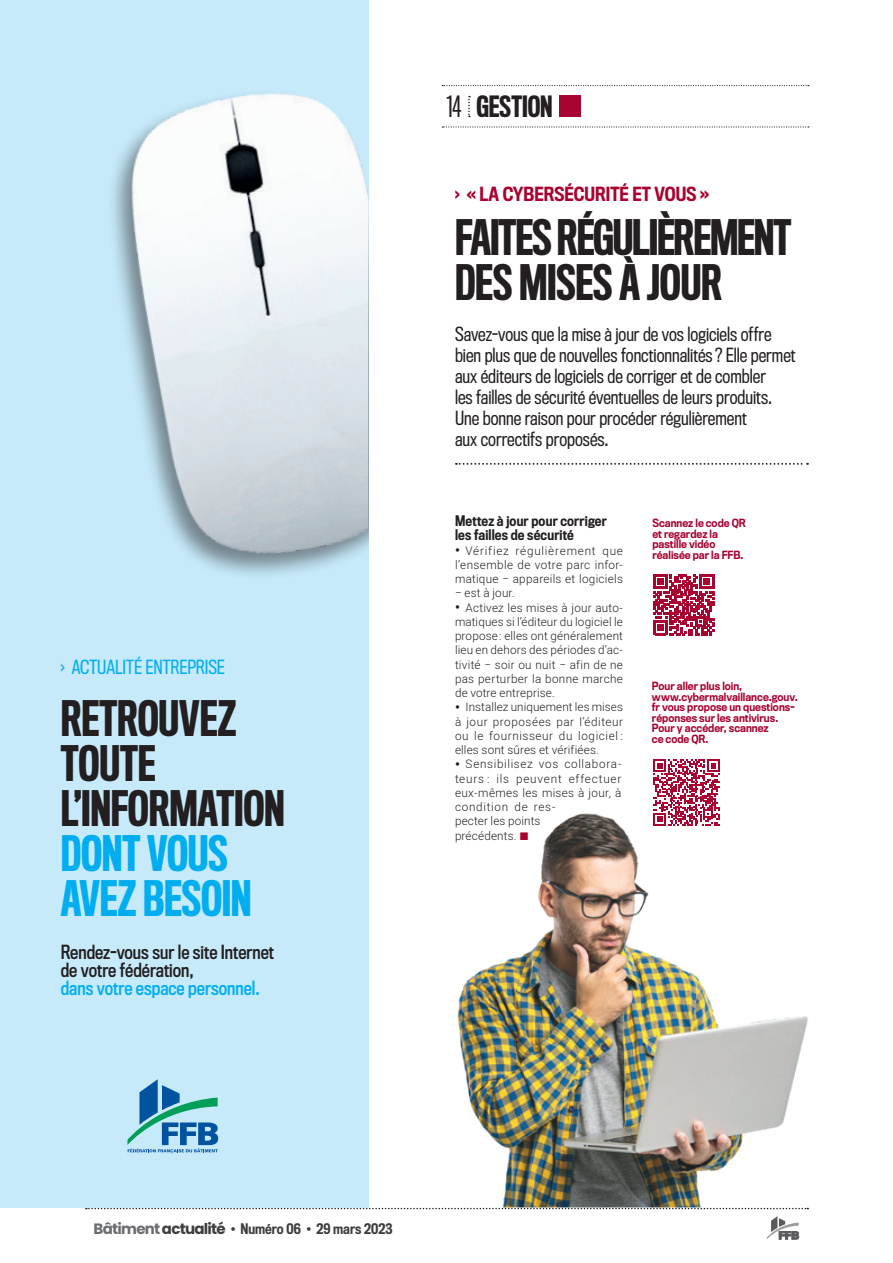
<style>
.page{position:relative;width:893px;height:1263px;background:#fff}
.page>*{position:absolute;margin:0;border:0;box-sizing:border-box;transform-origin:0 0}
.EXERGUE_1__article{font:500 45px/45px "Titling Gothic FB Comp";letter-spacing:-.005em;color:#231f20}
.TITRE_2__article{font:500 45px/45px "Titling Gothic FB Comp";letter-spacing:-.025em;color:#231f20}
.TITRE_gauche__header{font:500 27px "Titling Gothic FB Comp";color:#231f20}
.CHAPO__article{font:18px/21px "Titling Gothic FB Cond";color:#231f20}
.EXERGUE_1__article-2{font:18px/18px "Titling Gothic FB Cond Standard";color:#231f20}
.SURTITRE__article{font:500 18px "Titling Gothic FB Cond";color:#a80331}
.EXERGUE_1__article-3{font:18px "Titling Gothic FB Cond";letter-spacing:-.005em;color:#00aeef}
.INTERTITRE_3__articl{font:500 13.5px/14.2px "Titling Gothic FB Cond";letter-spacing:.015em;color:#231f20}
.t1{font:500 13.5px "Titling Gothic FB Cond";color:#3e3e3f}
.t2{font:300 11.7px/14.2px "Heebo";letter-spacing:.03em;color:#231f20;text-align:justify}
.t3{font:300 11.7px/14.2px "Heebo";letter-spacing:.05em;color:#231f20}
.DESCRIPTION__rappel{font:500 10.5px/10.5px "Titling Gothic FB Narrow";color:#a80331;scale:.95 1}
.s1{color:#00aeef}
.s2{font-weight:400}
.s3{font-weight:700;font-size:13.5px}
.s4{font-family:"Poppins";font-weight:700;font-size:15px;color:#6c6d70}
.s5{font-family:"Poppins";font-weight:700;font-size:15px}
.s6{font-family:"Poppins";font-weight:400;font-size:15px}
</style>
<div class="page">
<svg style="left:86px;top:1208px;width:722px;height:1px"></svg>
<svg style="left:767px;top:1216px;width:32px;height:23px"></svg>
<svg style="left:442px;top:126px;width:367px;height:2px"></svg>
<svg style="left:442px;top:85px;width:367px;height:1px"></svg>
<svg style="left:468px;top:96px;width:2px;height:21px"></svg>
<div style="left:559px;top:96px;width:22px;height:21px;background:#a80331"></div>
<svg style="left:456px;top:463px;width:352px;height:2px"></svg>
<svg style="left:653px;top:574px;width:61px;height:61px"></svg>
<svg style="left:653px;top:759px;width:67px;height:33px"></svg>
<img style="left:457px;top:792px;width:351px;height:415px">
<div style="left:0;top:0;width:368px;height:1208px;background:#c6eafa"></div>
<img style="left:113px;top:93px;width:255px;height:482px">
<svg style="left:127px;top:1079px;width:91px;height:74px"></svg>
<svg style="left:520px;top:832px;width:8px;height:8px"></svg>
<p class="EXERGUE_1__article-3" style="left:61px;top:656px;width:166px">› ACTUALITÉ ENTREPRISE</p>
<p class="EXERGUE_1__article" style="left:61px;top:697px;width:226px">RETROUVEZ<br>TOUTE<br>L’INFORMATION<br><span class="s1">DONT VOUS<br>AVEZ BESOIN</span></p>
<p class="EXERGUE_1__article-2" style="left:61px;top:944px;width:215px">Rendez-vous sur le site Internet de votre fédération,<br><span class="s1">dans votre espace personnel.</span></p>
<p class="TITRE_gauche__header" style="left:446px;top:91px;width:108px"><span class="s2">14</span> GESTION</p>
<p class="SURTITRE__article" style="left:455px;top:184px;width:256px">› « LA CYBERSÉCURITÉ ET VOUS »</p>
<p class="TITRE_2__article" style="left:455px;top:217px;width:338px">FAITES RÉGULIÈREMENT<br>DES MISES À JOUR</p>
<p class="CHAPO__article" style="left:455px;top:324px;width:342px">Savez-vous que la mise à jour de vos logiciels offre bien plus que de nouvelles fonctionnalités ? Elle permet aux éditeurs de logiciels de corriger et de combler<br>les failles de sécurité éventuelles de leurs produits.<br>Une bonne raison pour procéder régulièrement<br>aux correctifs proposés.</p>
<p class="INTERTITRE_3__articl" style="left:455px;top:514px;width:153px">Mettez à jour pour corriger les failles de sécurité</p>
<p class="t2" style="left:455px;top:543px;width:169px"><span class="s3">•</span> Vérifiez régulièrement que l’ensemble de votre parc infor&shy;matique − appareils et logiciels − est à jour.</p>
<p class="t2" style="left:455px;top:600px;width:169px"><span class="s3">•</span> Activez les mises à jour auto&shy;matiques si l’éditeur du logiciel le propose: elles ont généralement lieu en dehors des périodes d’ac&shy;tivité − soir ou nuit − afin de ne pas perturber la bonne marche de votre entreprise.</p>
<p class="t2" style="left:455px;top:700px;width:169px"><span class="s3">•</span> Installez uniquement les mises à jour proposées par l’éditeur ou le fournisseur du logiciel : elles sont sûres et vérifiées.</p>
<p class="t3" style="left:455px;top:757px;width:168px"><span class="s3">•</span> Sensibilisez vos collabora&shy;teurs : ils peuvent effectuer eux-mêmes les mises à jour, à condition de res-<br>pecter les points<br>précédents.</p>
<p class="DESCRIPTION__rappel" style="left:652px;top:518px;width:100px">Scannez le code QR et regardez la pastille vidéo réalisée par la FFB.</p>
<p class="DESCRIPTION__rappel" style="left:652px;top:681px;width:96px">Pour aller plus loin,</p>
<p class="DESCRIPTION__rappel" style="left:652px;top:692px;width:155px">www.cybermalvaillance.gouv. fr vous propose un questions&shy;réponses sur les antivirus.</p>
<p class="DESCRIPTION__rappel" style="left:652px;top:723px;width:124px">Pour y accéder, scannez ce code QR.</p>
<p class="t1" style="left:94px;top:1220px;width:300px"><span class="s4">Bâtiment</span> <span class="s5">actualité</span> <span class="s6">•</span> Numéro 06 <span class="s6">•</span> 29 mars 2023</p>
</div>
